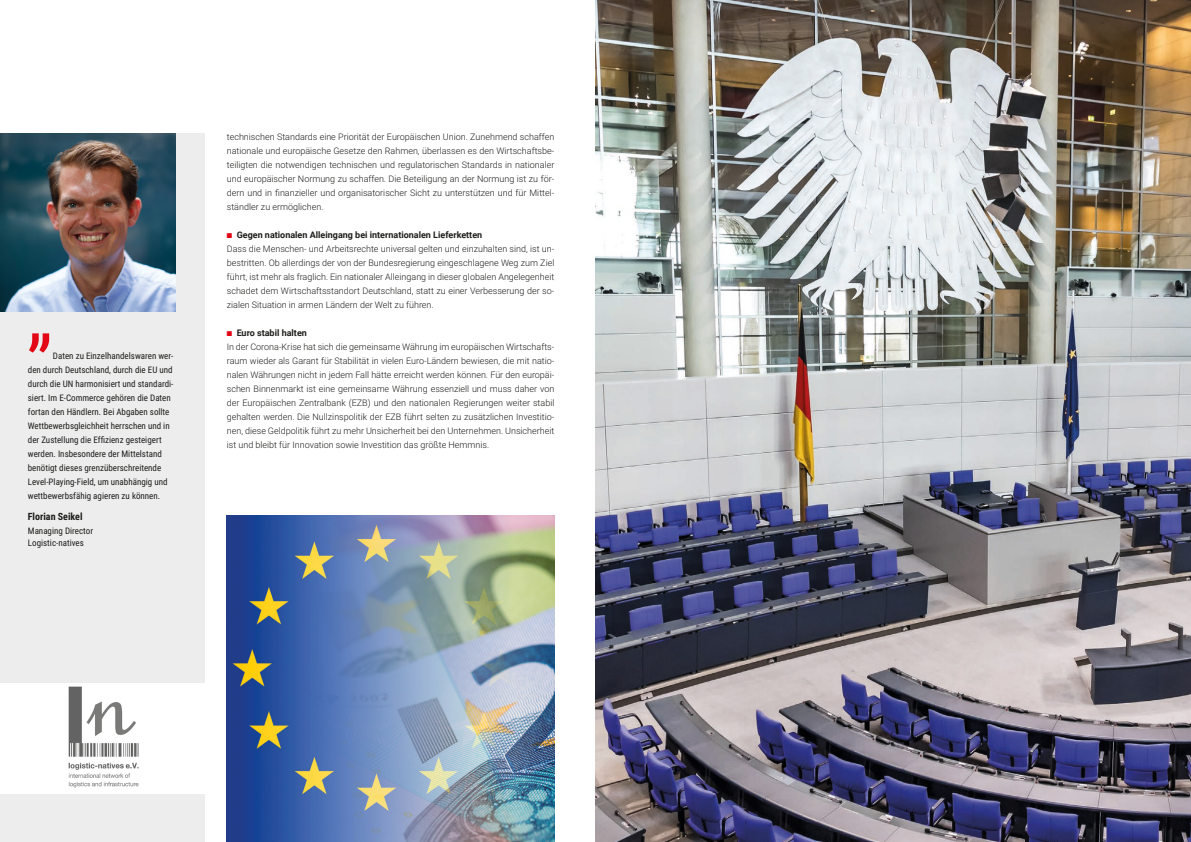
<style>
.page{position:relative;width:1191px;height:842px;background:#fff}
.page>*{position:absolute;margin:0;border:0;box-sizing:border-box;transform-origin:0 0}
.t1{font:72px "Roboto";color:#e30614}
.t2{font:700 10px "Roboto Condensed";color:#1d1d1b}
.t3{font:300 9px/14px "Roboto";color:#1d1d1b;text-align:justify}
.t4{font:9px/14px "Roboto Condensed";color:#1d1d1b}
.t5{font:700 9px "Roboto";color:#1d1d1b}
.s1{color:#e30614}
</style>
<div class="page">
<div style="left:0;top:133px;width:204px;height:709px;background:#ededed"></div>
<img style="left:0;top:133px;width:176px;height:178px">
<div style="left:0;top:683px;width:204px;height:111px;background:#fff"></div>
<img style="left:68px;top:686px;width:71px;height:102px">
<img style="left:595px;top:0;width:596px;height:842px">
<img style="left:227px;top:516px;width:327px;height:326px">
<p class="t1" style="left:28px;top:266px;width:26px">„</p>
<p class="t4" style="left:28px;top:348px;width:147px;text-indent:25px">Daten zu Einzelhandelswaren wer&shy;den durch Deutschland, durch die EU und durch die UN harmonisiert und standardi&shy;siert. Im E-Commerce gehören die Daten fortan den Händlern. Bei Abgaben sollte Wettbewerbsgleichheit herrschen und in der Zustellung die Effizienz gesteigert werden. Insbesondere der Mittelstand benötigt dieses grenzüberschreitende Level-Playing-Field, um unabhängig und wettbewerbsfähig agieren zu können.</p>
<p class="t2" style="left:28px;top:509px;width:56px">Florian Seikel</p>
<p class="t4" style="left:28px;top:523px;width:67px">Managing Director</p>
<p class="t4" style="left:28px;top:535px;width:57px">Logistic-natives</p>
<p class="t3" style="left:227px;top:129px;width:329px">technischen Standards eine Priorität der Europäischen Union. Zunehmend schaffen nationale und europäische Gesetze den Rahmen, überlassen es den Wirtschaftsbe&shy;teiligten die notwendigen technischen und regulatorischen Standards in nationaler und europäischer Normung zu schaffen. Die Beteiligung an der Normung ist zu för&shy;dern und in finanzieller und organisatorischer Sicht zu unterstützen und für Mittel&shy;ständler zu ermöglichen.</p>
<p class="t5" style="left:227px;top:228px;width:257px"><span class="s1">■</span> Gegen nationalen Alleingang bei internationalen Lieferketten</p>
<p class="t3" style="left:227px;top:241px;width:329px">Dass die Menschen- und Arbeitsrechte universal gelten und einzuhalten sind, ist un&shy;bestritten. Ob allerdings der von der Bundesregierung eingeschlagene Weg zum Ziel führt, ist mehr als fraglich. Ein nationaler Alleingang in dieser globalen Angelegenheit schadet dem Wirtschaftsstandort Deutschland, statt zu einer Verbesserung der so&shy;zialen Situation in armen Ländern der Welt zu führen.</p>
<p class="t5" style="left:227px;top:326px;width:82px"><span class="s1">■</span> Euro stabil halten</p>
<p class="t3" style="left:227px;top:339px;width:329px">In der Corona-Krise hat sich die gemeinsame Währung im europäischen Wirtschafts&shy;raum wieder als Garant für Stabilität in vielen Euro-Ländern bewiesen, die mit natio&shy;nalen Währungen nicht in jedem Fall hätte erreicht werden können. Für den europäi&shy;schen Binnenmarkt ist eine gemeinsame Währung essenziell und muss daher von der Europäischen Zentralbank (EZB) und den nationalen Regierungen weiter stabil gehalten werden. Die Nullzinspolitik der EZB führt selten zu zusätzlichen Investitio&shy;nen, diese Geldpolitik führt zu mehr Unsicherheit bei den Unternehmen. Unsicherheit ist und bleibt für Innovation sowie Investition das größte Hemmnis.</p>
</div>
